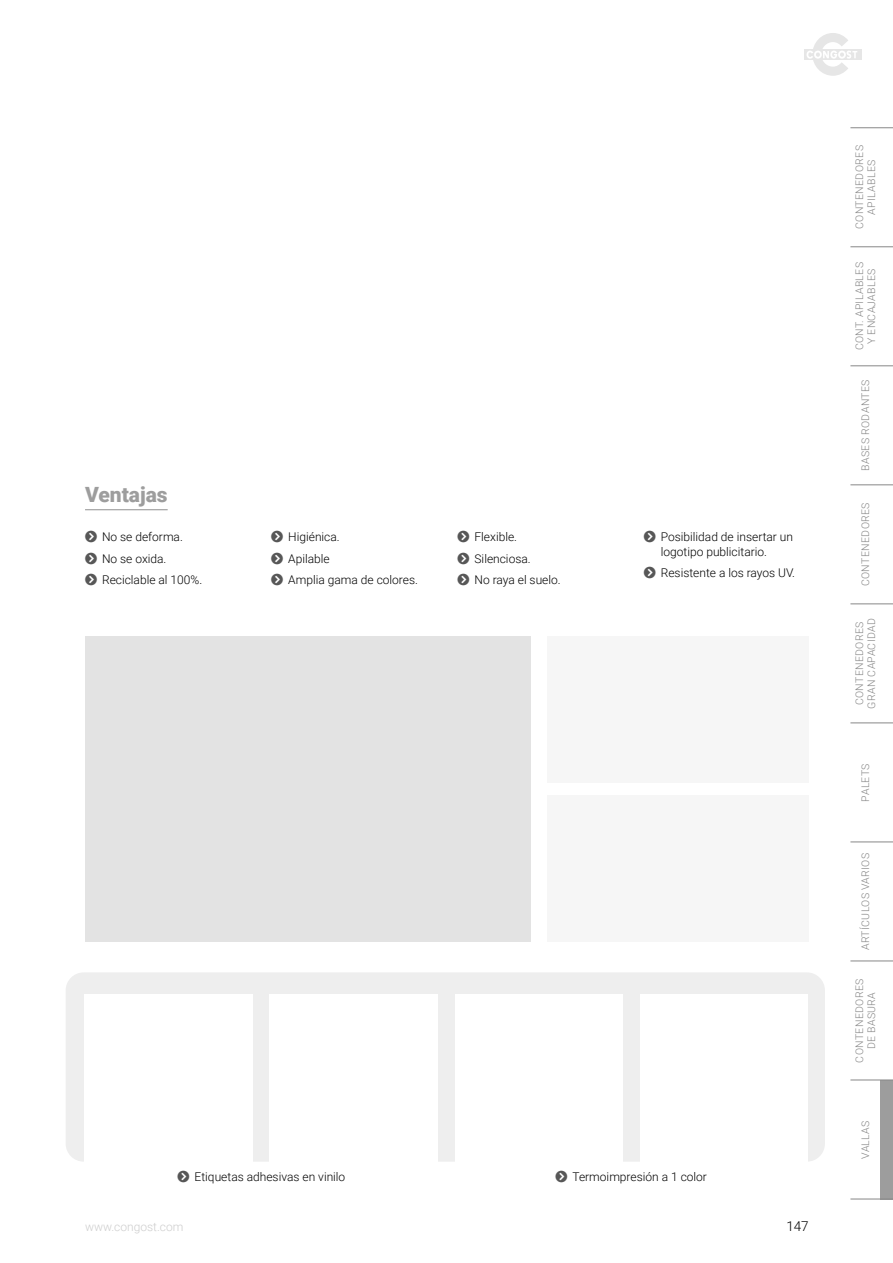
<style>
.page{position:relative;width:893px;height:1263px;background:#fff}
.page>*{position:absolute;margin:0;border:0;box-sizing:border-box;transform-origin:0 0}
.t1{font:900 21px "Roboto";color:#9d9d9d}
.t2{font:300 13.5px "Roboto";color:#000}
.t3{font:300 12px/21.6px "Roboto";color:#000}
.t4{font:300 12px "Roboto";color:#cdcdcd}
.t5{font:300 10.5px/12px "Roboto";letter-spacing:.035em;color:#878787;text-align:center}
</style>
<div class="page">
<div style="left:66px;top:972px;width:759px;height:189px;background:#eee;border-radius:18px"></div>
<div style="left:85px;top:994px;width:168px;height:167px;background:#fff"></div>
<div style="left:270px;top:994px;width:168px;height:167px;background:#fff"></div>
<div style="left:455px;top:994px;width:167px;height:167px;background:#fff"></div>
<div style="left:640px;top:994px;width:168px;height:167px;background:#fff"></div>
<div style="left:85px;top:636px;width:445px;height:305px;background:#e3e3e3"></div>
<div style="left:547px;top:795px;width:262px;height:147px;background:#f6f6f6"></div>
<div style="left:547px;top:636px;width:262px;height:146px;background:#f6f6f6"></div>
<div style="left:880px;top:1080px;width:13px;height:119px;background:#9d9d9d"></div>
<div style="left:804px;top:49px;width:58px;height:10px;background:#e6e6e6"></div>
<svg style="left:805px;top:33px;width:52px;height:43px"></svg>
<hr style="left:850px;top:247px;width:43px;height:1px;background:#878787">
<hr style="left:850px;top:485px;width:43px;height:1px;background:#878787">
<hr style="left:850px;top:723px;width:43px;height:1px;background:#878787">
<hr style="left:850px;top:961px;width:43px;height:1px;background:#878787">
<hr style="left:850px;top:1199px;width:43px;height:1px;background:#878787">
<hr style="left:850px;top:127px;width:43px;height:1px;background:#878787">
<hr style="left:850px;top:366px;width:43px;height:1px;background:#878787">
<hr style="left:850px;top:604px;width:43px;height:1px;background:#878787">
<hr style="left:850px;top:842px;width:43px;height:1px;background:#878787">
<hr style="left:850px;top:1080px;width:43px;height:1px;background:#878787">
<hr style="left:85px;top:509px;width:83px;height:1px;background:#9d9d9d">
<h1 class="t1" style="left:85px;top:480px;width:84px">Ventajas</h1>
<p class="t3" style="left:102px;top:526px;width:102px">No se deforma.<br>No se oxida.<br>Reciclable al 100%.</p>
<p class="t3" style="left:288px;top:526px;width:131px">Higiénica.<br>Apilable<br>Amplia gama de colores.</p>
<p class="t3" style="left:474px;top:526px;width:88px">Flexible.<br>Silenciosa.<br>No raya el suelo.</p>
<p class="t3" style="left:661px;top:529px;width:134px;line-height:14.4px">Posibilidad de insertar un logotipo publicitario.</p>
<p class="t3" style="left:661px;top:562px;width:136px">Resistente a los rayos UV.</p>
<p class="t3" style="left:195px;top:1166px;width:152px">Etiquetas adhesivas en vinilo</p>
<p class="t3" style="left:572px;top:1166px;width:136px">Termoimpresión a 1 color</p>
<p class="t4" style="left:85px;top:1218px;width:100px">www.congost.com</p>
<p class="t2" style="left:786px;top:1217px;width:24px">147</p>
<p class="t5" style="left:853px;top:229px;width:85px;rotate:-90deg">CONTENEDORES<br>APILABLES</p>
<p class="t5" style="left:853px;top:350px;width:90px;rotate:-90deg">CONT. APILABLES<br>Y ENCAJABLES</p>
<p class="t5" style="left:859px;top:471px;width:93px;rotate:-90deg">BASES RODANTES</p>
<p class="t5" style="left:859px;top:586px;width:85px;rotate:-90deg">CONTENEDORES</p>
<p class="t5" style="left:853px;top:708px;width:92px;rotate:-90deg">CONTENEDORES<br>GRAN CAPACIDAD</p>
<p class="t5" style="left:859px;top:801px;width:40px;rotate:-90deg">PALETS</p>
<p class="t5" style="left:859px;top:950px;width:99px;rotate:-90deg">ARTÍCULOS VARIOS</p>
<p class="t5" style="left:853px;top:1062px;width:85px;rotate:-90deg">CONTENEDORES<br>DE BASURA</p>
<p class="t5" style="left:859px;top:1159px;width:40px;rotate:-90deg">VALLAS</p>
</div>
